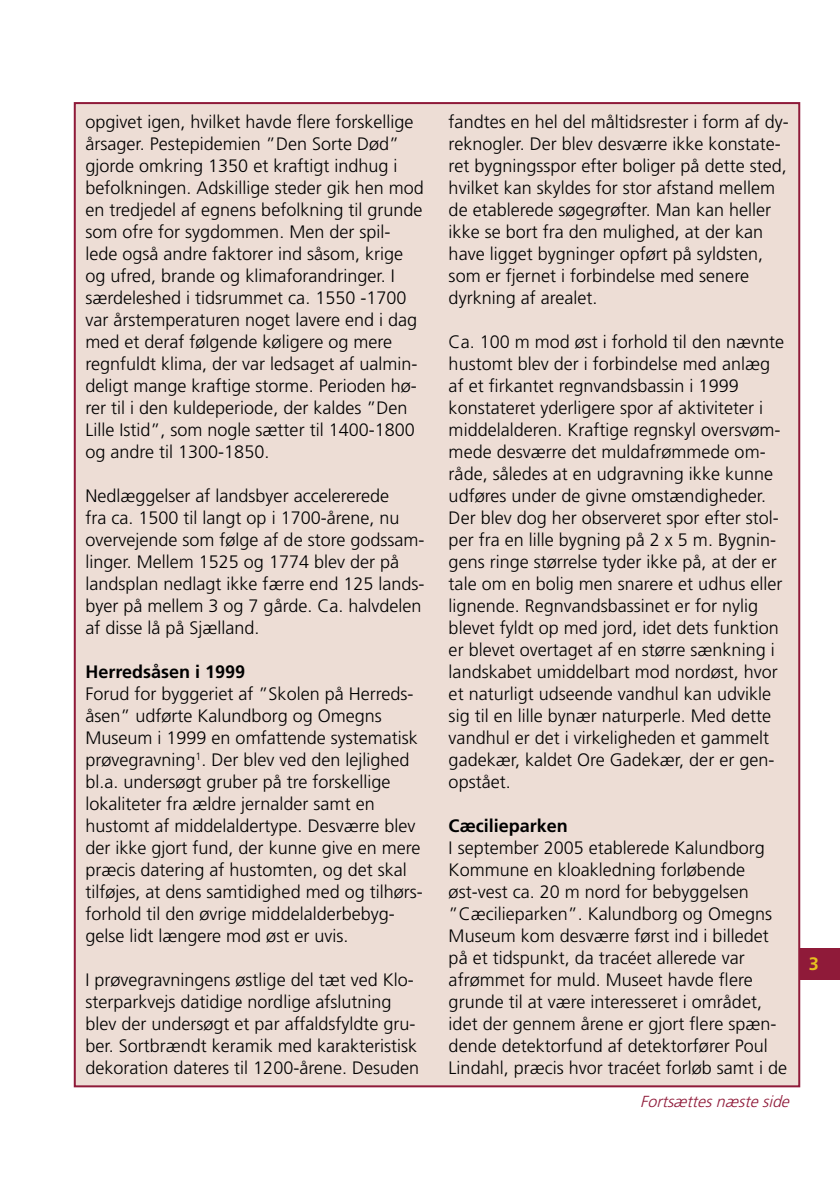
<style>
.page{position:relative;width:840px;height:1191px;background:#fff}
.page>*{position:absolute;margin:0;border:0;box-sizing:border-box;transform-origin:0 0}
.Brødtekst{font:300 18px/22px "Frutiger";color:#000}
.Mellemrubrik{font:700 18px "Frutiger";color:#000}
.t1{font:700 18px "Frutiger";color:#e6c01f}
.Brødtekst-2{font:italic 300 16px "Frutiger";color:#8f1a39}
</style>
<div class="page">
<div style="left:799px;top:948px;width:40px;height:31px;background:#8f1a39"></div>
<div style="left:75px;top:103px;width:723px;height:983px;background:#edddd5"></div>
<p class="Brødtekst" style="left:85px;top:110px;width:340px">opgivet igen, hvilket havde flere forskellige årsager. Pestepidemien ”Den Sorte Død” gjorde omkring 1350 et kraftigt indhug i befolkningen. Adskillige steder gik hen mod en tredjedel af egnens befolkning til grunde som ofre for sygdommen. Men der spil&shy;lede også andre faktorer ind såsom, krige og ufred, brande og klimaforandringer. I særdeleshed i tidsrummet ca. 1550 -1700 var årstemperaturen noget lavere end i dag med et deraf følgende køligere og mere regnfuldt klima, der var ledsaget af ualmin&shy;deligt mange kraftige storme. Perioden hø&shy;rer til i den kuldeperiode, der kaldes ”Den Lille Istid”, som nogle sætter til 1400-1800 og andre til 1300-1850.</p>
<p class="Brødtekst" style="left:85px;top:484px;width:340px">Nedlæggelser af landsbyer accelererede<br>fra ca. 1500 til langt op i 1700-årene, nu overvejende som følge af de store godssam&shy;linger. Mellem 1525 og 1774 blev der på landsplan nedlagt ikke færre end 125 lands&shy;byer på mellem 3 og 7 gårde. Ca. halvdelen af disse lå på Sjælland.</p>
<p class="Mellemrubrik" style="left:85px;top:661px;width:161px">Herredsåsen i 1999</p>
<p class="Brødtekst" style="left:85px;top:682px;width:339px">Forud for byggeriet af ”Skolen på Herreds&shy;åsen” udførte Kalundborg og Omegns Museum i 1999 en omfattende systematisk prøvegravning<sup>1</sup>. Der blev ved den lejlighed bl.a. undersøgt gruber på tre forskellige lokaliteter fra ældre jernalder samt en hustomt af middelaldertype. Desværre blev der ikke gjort fund, der kunne give en mere præcis datering af hustomten, og det skal tilføjes, at dens samtidighed med og tilhørs&shy;forhold til den øvrige middelalderbebyg&shy;gelse lidt længere mod øst er uvis.</p>
<p class="Brødtekst" style="left:85px;top:968px;width:335px">I prøvegravningens østlige del tæt ved Klo&shy;sterparkvejs datidige nordlige afslutning blev der undersøgt et par affaldsfyldte gru&shy;ber. Sortbrændt keramik med karakteristisk dekoration dateres til 1200-årene. Desuden</p>
<p class="Brødtekst" style="left:448px;top:110px;width:341px">fandtes en hel del måltidsrester i form af dy&shy;reknogler. Der blev desværre ikke konstate&shy;ret bygningsspor efter boliger på dette sted, hvilket kan skyldes for stor afstand mellem de etablerede søgegrøfter. Man kan heller ikke se bort fra den mulighed, at der kan have ligget bygninger opført på syldsten, som er fjernet i forbindelse med senere dyrkning af arealet.</p>
<p class="Brødtekst" style="left:448px;top:330px;width:337px">Ca. 100 m mod øst i forhold til den nævnte hustomt blev der i forbindelse med anlæg af et firkantet regnvandsbassin i 1999 konstateret yderligere spor af aktiviteter i middelalderen. Kraftige regnskyl oversvøm&shy;mede desværre det muldafrømmede om&shy;råde, således at en udgravning ikke kunne udføres under de givne omstændigheder.<br>Der blev dog her observeret spor efter stol&shy;per fra en lille bygning på 2 x 5 m. Bygnin&shy;gens ringe størrelse tyder ikke på, at der er tale om en bolig men snarere et udhus eller lignende. Regnvandsbassinet er for nylig blevet fyldt op med jord, idet dets funktion er blevet overtaget af en større sænkning i landskabet umiddelbart mod nordøst, hvor et naturligt udseende vandhul kan udvikle sig til en lille bynær naturperle. Med dette vandhul er det i virkeligheden et gammelt gadekær, kaldet Ore Gadekær, der er gen&shy;opstået.</p>
<p class="Mellemrubrik" style="left:448px;top:815px;width:121px">Cæcilieparken</p>
<p class="Brødtekst" style="left:448px;top:836px;width:340px">I september 2005 etablerede Kalundborg Kommune en kloakledning forløbende øst-vest ca. 20 m nord for bebyggelsen ”Cæcilieparken”. Kalundborg og Omegns Museum kom desværre først ind i billedet på et tidspunkt, da tracéet allerede var afrømmet for muld. Museet havde flere grunde til at være interesseret i området, idet der gennem årene er gjort flere spæn&shy;dende detektorfund af detektorfører Poul Lindahl, præcis hvor tracéet forløb samt i de</p>
<p class="Brødtekst-2" style="left:640px;top:1092px;width:154px">Fortsættesnæsteside</p>
<p class="t1" style="left:808px;top:953px;width:12px">3</p>
</div>
